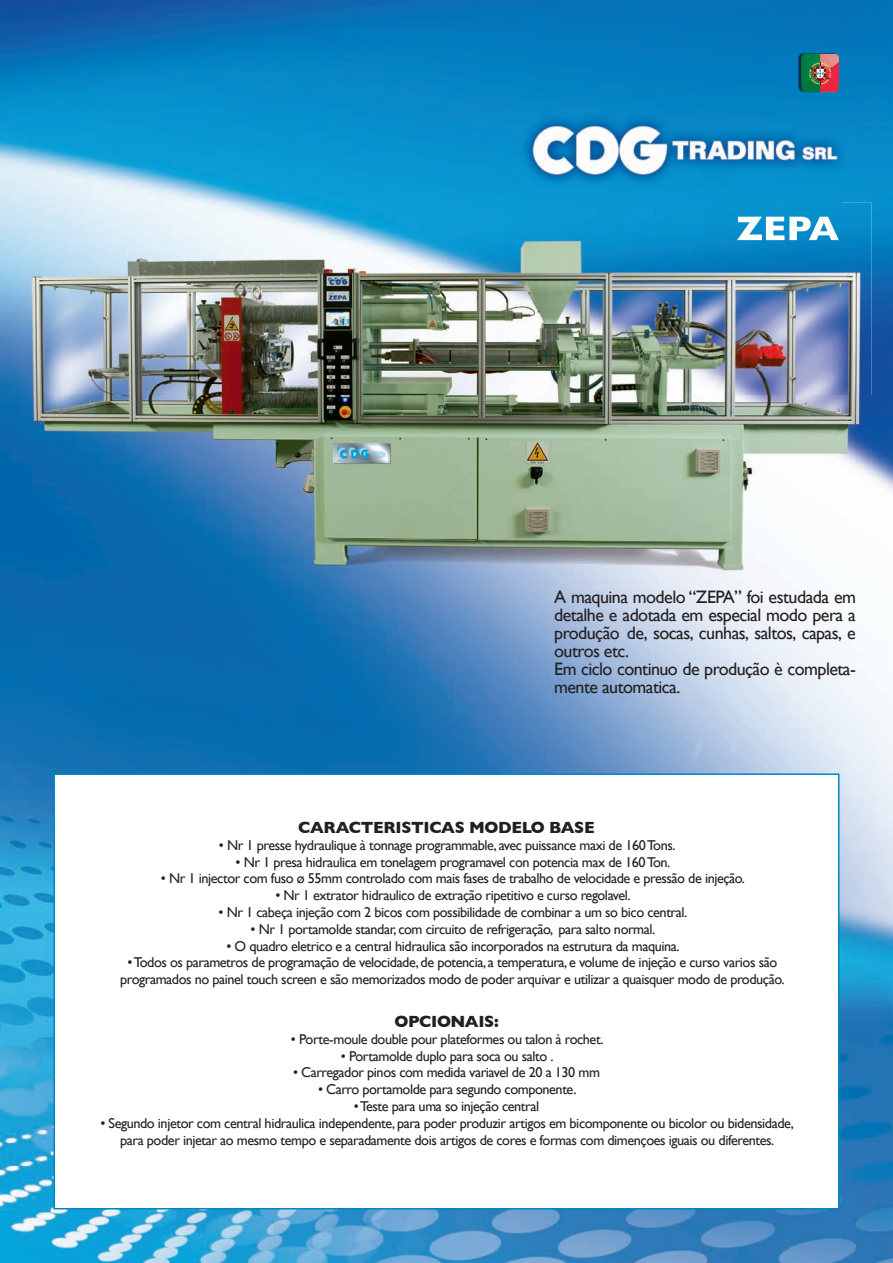
<style>
.page{position:relative;width:893px;height:1263px;background:#fff}
.page>*{position:absolute;margin:0;border:0;box-sizing:border-box;transform-origin:0 0}
.t1{font:18px/18px "Gill Sans";letter-spacing:-.03em;color:#231f20}
.t2{font:700 16.5px "Gill Sans";letter-spacing:-.02em;color:#231f20}
.t3{font:14.25px/16.8px "Gill Sans";letter-spacing:-.03em;color:#231f20;text-align:center}
</style>
<div class="page">
<img style="left:0;top:0;width:525px;height:210px">
<div style="left:525px;top:0;width:368px;height:105px;background:#0378bb"></div>
<img style="left:841px;top:105px;width:52px;height:1158px">
<div style="left:525px;top:193px;width:316px;height:10px;background:#0794cf"></div>
<img style="left:0;top:210px;width:52px;height:1053px">
<img style="left:52px;top:589px;width:789px;height:674px">
<div style="left:54px;top:774px;width:785px;height:435px;background:#fff"></div>
<div style="left:54px;top:773px;width:785px;height:436px;border:2px solid #0085c8"></div>
<img style="left:510px;top:96px;width:346px;height:97px">
<img style="left:21px;top:203px;width:850px;height:386px">
<img style="left:737px;top:216px;width:102px;height:1px">
<img style="left:737px;top:217px;width:102px;height:23px">
<img style="left:798px;top:52px;width:40px;height:41px">
<svg style="left:801px;top:54px;width:38px;height:39px"></svg>
<p class="t1" style="left:554px;top:588px;width:303px">A maquina modelo “ZEPA” foi estudada em detalhe e adotada em especial modo pera a produção de, socas, cunhas, saltos, capas, e outros etc.<br>Em ciclo continuo de produção è completa&shy;mente automatica.</p>
<p class="t2" style="left:298px;top:818px;width:298px">CARACTERISTICAS MODELO BASE</p>
<p class="t3" style="left:219px;top:836px;width:458px">• Nr 1 presse hydraulique à tonnage programmable, avec puissance maxi de 160 Tons.</p>
<p class="t3" style="left:236px;top:853px;width:436px">• Nr 1 presa hidraulica em tonelagem programavel con potencia max de 160 Ton.</p>
<p class="t3" style="left:161px;top:870px;width:586px">• Nr 1 injector com fuso ø 55mm controlado com mais fases de trabalho de velocidade e pressão de injeção.</p>
<p class="t3" style="left:275px;top:887px;width:357px">• Nr 1 extrator hidraulico de extração ripetitivo e curso regolavel.</p>
<p class="t3" style="left:219px;top:903px;width:470px">• Nr 1 cabeça injeção com 2 bicos com possibilidade de combinar a um so bico central.</p>
<p class="t3" style="left:251px;top:920px;width:406px">• Nr 1 portamolde standar, com circuito de refrigeração, para salto normal.</p>
<p class="t3" style="left:226px;top:937px;width:455px">• O quadro eletrico e a central hidraulica são incorporados na estrutura da maquina.</p>
<p class="t3" style="left:120px;top:954px;width:666px">• Todos os parametros de programação de velocidade, de potencia, a temperatura, e volume de injeção e curso varios são programados no painel touch screen e são memorizados modo de poder arquivar e utilizar a quaisquer modo de produção.</p>
<p class="t2" style="left:394px;top:1012px;width:106px">OPCIONAIS:</p>
<p class="t3" style="left:291px;top:1030px;width:314px">• Porte-moule double pour plateformes ou talon à rochet.</p>
<p class="t3" style="left:341px;top:1047px;width:214px">• Portamolde duplo para soca ou salto .</p>
<p class="t3" style="left:293px;top:1064px;width:308px">• Carregador pinos com medida variavel de 20 a 130 mm</p>
<p class="t3" style="left:318px;top:1081px;width:260px">• Carro portamolde para segundo componente.</p>
<p class="t3" style="left:354px;top:1097px;width:187px">• Teste para uma so injeção central</p>
<p class="t3" style="left:100px;top:1114px;width:695px">• Segundo injetor com central hidraulica independente, para poder produzir artigos em bicomponente ou bicolor ou bidensidade, para poder injetar ao mesmo tempo e separadamente dois artigos de cores e formas com dimençoes iguais ou diferentes.</p>
</div>
